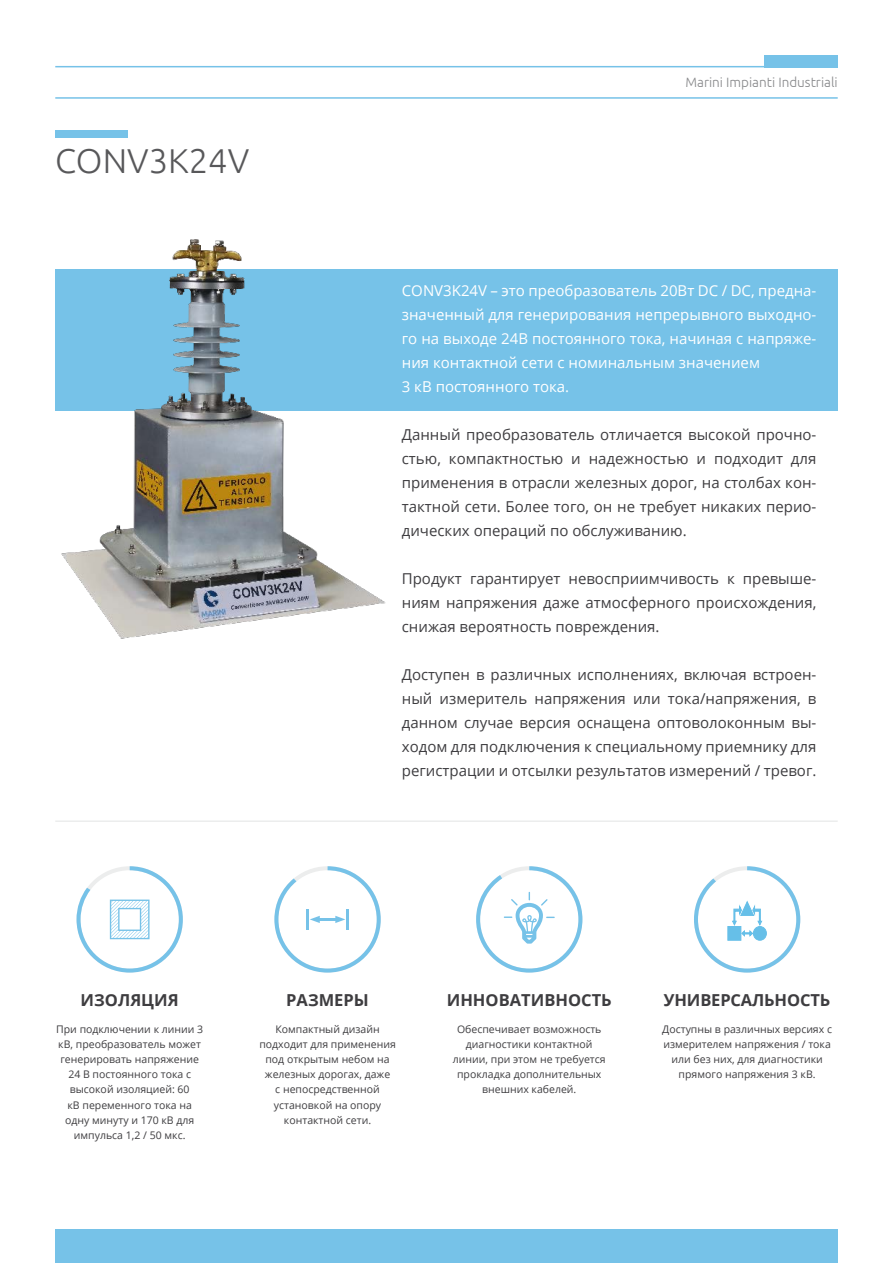
<style>
.page{position:relative;width:893px;height:1263px;background:#fff}
.page>*{position:absolute;margin:0;border:0;box-sizing:border-box;transform-origin:0 0}
.t1{font:300 34.5px "Ubuntu";color:#58585a}
.t2{font:700 16.5px "Open Sans";color:#3e3d40}
.t3{font:15px "Open Sans";color:#3e3d40}
.t4{font:15px "Open Sans";color:#fff}
.t5{font:300 13.5px "Ubuntu";color:#87888a}
.t6{font:10.5px/15px "Open Sans";color:#3e3d40;text-align:center}
</style>
<div class="page">
<hr style="left:55px;top:66px;width:783px;height:1px;background:#76c2e8">
<hr style="left:55px;top:97px;width:783px;height:2px;background:#76c2e8">
<div style="left:764px;top:55px;width:74px;height:12px;background:#76c2e8"></div>
<div style="left:55px;top:1229px;width:783px;height:34px;background:#76c2e8"></div>
<div style="left:55px;top:269px;width:783px;height:141px;background:#76c2e8"></div>
<div style="left:55px;top:131px;width:73px;height:7px;background:#76c2e8"></div>
<hr style="left:55px;top:820px;width:783px;height:2px;background:#eceded">
<svg style="left:694px;top:866px;width:106px;height:106px"></svg>
<svg style="left:274px;top:866px;width:107px;height:106px"></svg>
<svg style="left:77px;top:866px;width:106px;height:106px"></svg>
<svg style="left:476px;top:866px;width:106px;height:106px"></svg>
<img style="left:55px;top:239px;width:356px;height:400px">
<h1 class="t1" style="left:55px;top:140px;width:195px">CONV K3 24V</h1>
<p class="t5" style="left:685px;top:74px;width:154px">Marini Impianti Industriali</p>
<p class="t4" style="left:402px;top:280px;width:416px">CONV K3 24V – это преобразователь 20Вт DC / DC, предна-</p>
<p class="t4" style="left:402px;top:304px;width:416px">значенный для генерирования непрерывного выходно-</p>
<p class="t4" style="left:402px;top:328px;width:416px">го на выходе 24В постоянного тока, начиная с напряже-</p>
<p class="t4" style="left:402px;top:352px;width:360px">ния контактной сети с номинальным значением</p>
<p class="t4" style="left:402px;top:376px;width:169px">3 кВ постоянного тока.</p>
<p class="t3" style="left:402px;top:424px;width:416px">Данный преобразователь отличается высокой прочно-</p>
<p class="t3" style="left:402px;top:448px;width:41px">стью,</p>
<p class="t3" style="left:449px;top:448px;width:116px">компактностью</p>
<p class="t3" style="left:571px;top:448px;width:11px">и</p>
<p class="t3" style="left:589px;top:448px;width:101px">надежностью</p>
<p class="t3" style="left:697px;top:448px;width:11px">и</p>
<p class="t3" style="left:714px;top:448px;width:70px">подходит</p>
<p class="t3" style="left:791px;top:448px;width:27px">для</p>
<p class="t3" style="left:402px;top:472px;width:416px">применения в отрасли железных дорог, на столбах кон-</p>
<p class="t3" style="left:402px;top:496px;width:416px">тактной сети. Более того, он не требует никаких перио-</p>
<p class="t3" style="left:402px;top:520px;width:286px">дических операций по обслуживанию.</p>
<p class="t3" style="left:402px;top:568px;width:62px">Продукт</p>
<p class="t3" style="left:402px;top:616px;width:259px">снижая вероятность повреждения.</p>
<p class="t3" style="left:470px;top:568px;width:92px">гарантирует</p>
<p class="t3" style="left:568px;top:568px;width:152px">невосприимчивость</p>
<p class="t3" style="left:743px;top:568px;width:75px">превыше-</p>
<p class="t3" style="left:727px;top:568px;width:9px">к</p>
<p class="t3" style="left:402px;top:592px;width:416px">ниям напряжения даже атмосферного происхождения,</p>
<p class="t3" style="left:402px;top:664px;width:416px">Доступен в различных исполнениях, включая встроен-</p>
<p class="t3" style="left:402px;top:688px;width:32px">ный</p>
<p class="t3" style="left:440px;top:688px;width:89px">измеритель</p>
<p class="t3" style="left:534px;top:688px;width:93px">напряжения</p>
<p class="t3" style="left:633px;top:688px;width:29px">или</p>
<p class="t3" style="left:668px;top:688px;width:150px">тока/напряжения в,</p>
<p class="t3" style="left:402px;top:712px;width:416px">данном случае версия оснащена оптоволоконным вы-</p>
<p class="t3" style="left:402px;top:760px;width:416px">регистрации и отсылки результатов измерений / тревог.</p>
<p class="t3" style="left:402px;top:736px;width:416px">ходом для подключения к специальному приемнику для</p>
<p class="t2" style="left:81px;top:989px;width:100px">ИЗОЛЯЦИЯ</p>
<p class="t6" style="left:56px;top:1022px;width:149px">При подключении к линии 3 кВ, преобразователь может генерировать напряжение<br>24 В постоянного тока с высокой изоляцией: 60<br>кВ переменного тока на одну минуту и 170 кВ для импульса 1,2 / 50 мкс.</p>
<p class="t2" style="left:286px;top:989px;width:84px">РАЗМЕРЫ</p>
<p class="t6" style="left:259px;top:1022px;width:138px">Компактный дизайн подходит для применения под открытым небом на железных дорогах, даже<br>с непосредственной установкой на опору контактной сети.</p>
<p class="t2" style="left:447px;top:989px;width:166px">ИННОВАТИВНОСТЬ</p>
<p class="t6" style="left:453px;top:1022px;width:154px">Обеспечивает возможность диагностики контактной линии, при этом не требуется прокладка дополнительных внешних кабелей.</p>
<p class="t2" style="left:664px;top:989px;width:168px">УНИВЕРСАЛЬНОСТЬ</p>
<p class="t6" style="left:662px;top:1022px;width:171px">Доступны в различных версиях с измерителем напряжения / тока или без них, для диагностики прямого напряжения 3 кВ.</p>
</div>
